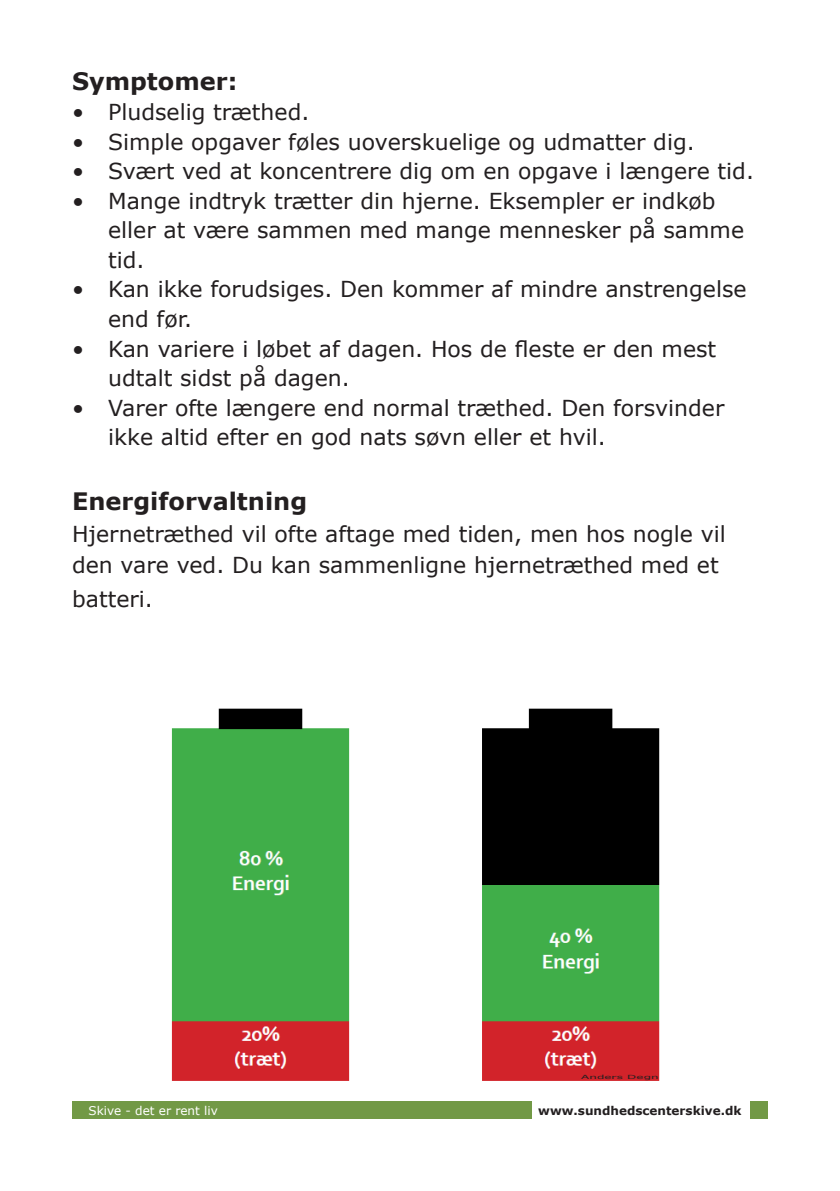
<style>
.page{position:relative;width:840px;height:1191px;background:#fff}
.page>*{position:absolute;margin:0;border:0;box-sizing:border-box;transform-origin:0 0}
.t1{font:700 24px "Verdana";color:#231f20}
.t2{font:22px/29.6px "Verdana";color:#231f20}
.t3{font:700 12px "Verdana";color:#231f20}
.t4{font:12px "Verdana";color:#fff}
.t5{font:5.6px "Verdana";color:#231f20;scale:2.13 1}
</style>
<div class="page">
<div style="left:750px;top:1102px;width:17px;height:17px;background:#729946"></div>
<div style="left:72px;top:1102px;width:459px;height:17px;background:#729946"></div>
<img style="left:171px;top:708px;width:489px;height:373px">
<p class="t1" style="left:72px;top:65px;width:167px">Symptomer:</p>
<p class="t2" style="left:72px;top:97px;width:239px">• Pludselig træthed.</p>
<p class="t2" style="left:72px;top:126px;width:624px">• Simple opgaver føles uoverskuelige og udmatter dig.</p>
<p class="t2" style="left:72px;top:156px;width:683px">• Svært ved at koncentrere dig om en opgave i længere tid.</p>
<p class="t2" style="left:108px;top:186px;width:637px;text-indent:-36px">• Mange indtryk trætter din hjerne. Eksempler er indkøb eller at være sammen med mange mennesker på samme tid.</p>
<p class="t2" style="left:108px;top:274px;width:639px;text-indent:-36px">• Kan ikke forudsiges. Den kommer af mindre anstrengelse end før.</p>
<p class="t2" style="left:108px;top:333px;width:609px;text-indent:-36px">• Kan variere i løbet af dagen. Hos de fleste er den mest udtalt sidst på dagen.</p>
<p class="t2" style="left:108px;top:392px;width:617px;text-indent:-36px">• Varer ofte længere end normal træthed. Den forsvinder ikke altid efter en god nats søvn eller et hvil.</p>
<p class="t1" style="left:72px;top:484px;width:236px">Energiforvaltning</p>
<p class="t2" style="left:72px;top:517px;width:655px;line-height:31.4px">Hjernetræthed vil ofte aftage med tiden, men hos nogle vil den vare ved. Du kan sammenligne hjernetræthed med et</p>
<p class="t2" style="left:72px;top:584px;width:82px">batteri.</p>
<p class="t5" style="left:581px;top:1073px;width:38px">Anders Degn</p>
<p class="t4" style="left:88px;top:1102px;width:131px">Skive - det er rent liv</p>
<p class="t3" style="left:538px;top:1102px;width:204px">www.sundhedscenterskive.dk</p>
</div>
